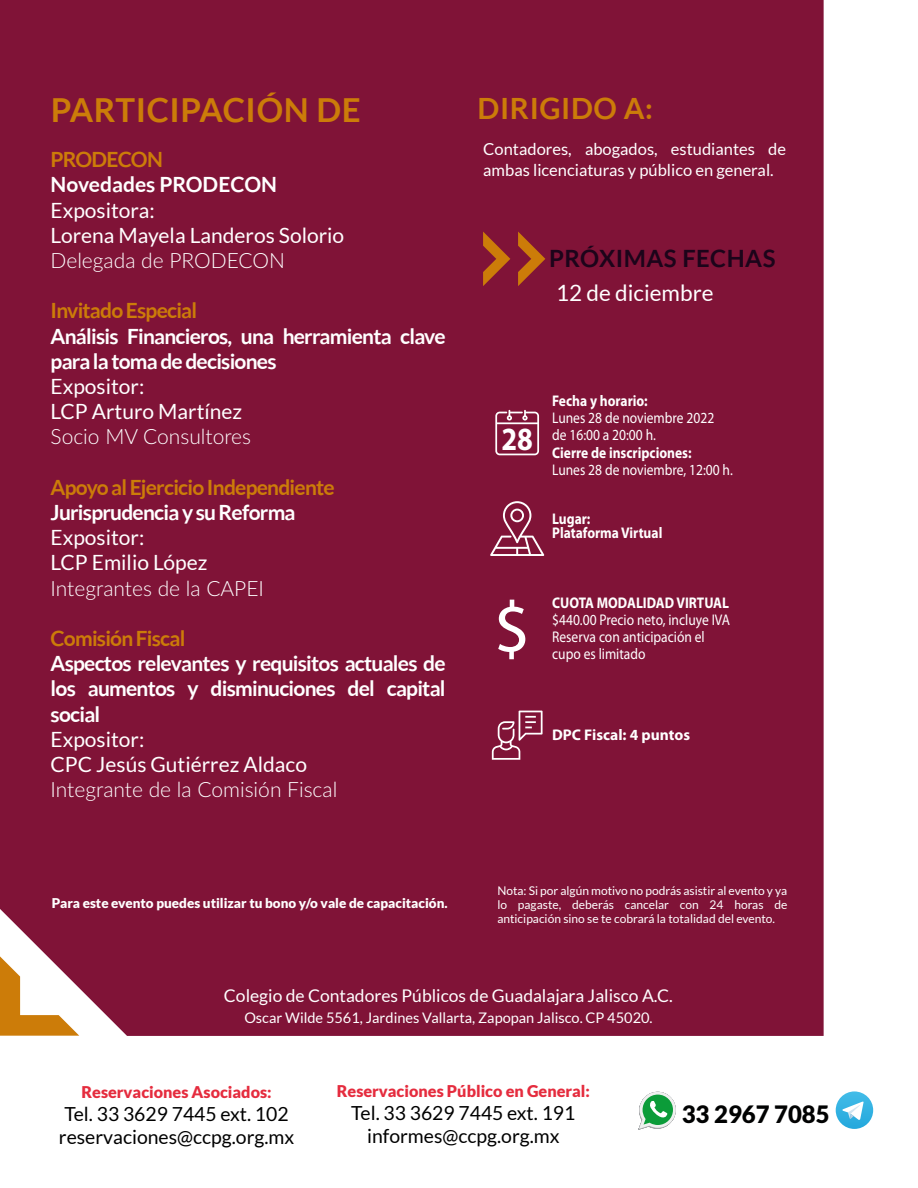
<style>
.page{position:relative;width:918px;height:1188px;background:#fff}
.page>*{position:absolute;margin:0;border:0;box-sizing:border-box;transform-origin:0 0}
.t1{font:72.75px "Myriad Pro";color:#fff}
.t2{font:700 33.15px "Lato";letter-spacing:.02em;color:#cc7c09}
.t3{font:700 32.55px "Myriad Pro";color:#fff;scale:.87 1}
.t4{font:700 29.25px "Lato";letter-spacing:.02em;color:#cc7c09}
.t5{font:700 23.85px "Lato";letter-spacing:.02em;color:#1c041a}
.t6{font:900 23.85px "Lato";color:#010202}
.t7{font:22.5px "Lato";color:#fff}
.t8{font:700 21px/25.2px "Lato";letter-spacing:-.035em;color:#fff}
.t9{font:21px/25.2px "Lato";color:#fff}
.t10{font:300 21px "Lato";color:#fff}
.t11{font:700 21px "Lato";letter-spacing:-.035em;color:#cc7c09}
.t12{font:700 21px "Lato";color:#fff}
.t13{font:19.35px/23.2px "Lato";color:#000}
.t14{font:17.55px "Lato";color:#fff}
.t15{font:16.5px/21px "Lato";color:#fff}
.t16{font:900 16.2px "Lato";color:#e52c3e}
.t17{font:15.45px/17.1px "Myriad Pro";color:#fff;scale:.87 1}
.t18{font:700 15.45px/14.2px "Myriad Pro";color:#fff;scale:.87 1}
.t19{font:700 15.45px "Myriad Pro";color:#fff}
.t20{font:14.55px "Lato";color:#fff}
.t21{font:900 13.5px "Lato";color:#fff}
.t22{font:12px/14.4px "Lato";color:#fff;text-align:justify}
</style>
<div class="page">
<svg style="left:638px;top:1092px;width:38px;height:38px"></svg>
<svg style="left:836px;top:1091px;width:37px;height:38px"></svg>
<svg style="left:842px;top:1101px;width:22px;height:19px"></svg>
<div style="left:0;top:0;width:824px;height:1036px;background:#801337"></div>
<svg style="left:483px;top:232px;width:27px;height:54px"></svg>
<svg style="left:518px;top:232px;width:27px;height:54px"></svg>
<svg style="left:0;top:956px;width:79px;height:80px"></svg>
<svg style="left:495px;top:410px;width:44px;height:45px;background:#98405d"></svg>
<svg style="left:490px;top:501px;width:54px;height:55px;background:#99425f"></svg>
<svg style="left:492px;top:711px;width:51px;height:49px;background:#98405d"></svg>
<h2 class="t2" style="left:51px;top:91px;width:311px">PARTICIPACIÓN DE</h2>
<p class="t11" style="left:51px;top:147px;width:114px">PRODECON</p>
<p class="t12" style="left:51px;top:173px;width:228px">Novedades PRODECON</p>
<p class="t9" style="left:51px;top:197px;width:295px">Expositora:<br>Lorena Mayela Landeros Solorio</p>
<p class="t10" style="left:51px;top:246px;width:236px">Delegada de PRODECON</p>
<p class="t11" style="left:51px;top:299px;width:148px">Invitado Especial</p>
<p class="t8" style="left:51px;top:323px;width:397px">Análisis Financieros, una herramienta clave para la toma de decisiones</p>
<p class="t9" style="left:51px;top:374px;width:193px">Expositor:<br>LCP Arturo Martínez</p>
<p class="t10" style="left:51px;top:422px;width:202px">Socio MV Consultores</p>
<p class="t11" style="left:51px;top:475px;width:286px">Apoyo al Ejercicio Independiente</p>
<p class="t8" style="left:51px;top:499px;width:246px">Jurisprudencia y su Reforma</p>
<p class="t9" style="left:51px;top:525px;width:158px">Expositor:<br>LCP Emilio López</p>
<p class="t10" style="left:51px;top:573px;width:215px">Integrantes de la CAPEI</p>
<p class="t11" style="left:51px;top:626px;width:136px">Comisión Fiscal</p>
<p class="t8" style="left:51px;top:651px;width:397px;text-align:justify">Aspectos relevantes y requisitos actuales de los aumentos y disminuciones del capital social</p>
<p class="t9" style="left:51px;top:726px;width:258px">Expositor:<br>CPC Jesús Gutiérrez Aldaco</p>
<p class="t10" style="left:51px;top:775px;width:288px">Integrante de la Comisión Fiscal</p>
<h3 class="t4" style="left:478px;top:91px;width:177px">DIRIGIDO A:</h3>
<p class="t15" style="left:483px;top:138px;width:304px">Contadores, abogados, estudiantes de ambas licenciaturas y público en general.</p>
<p class="t5" style="left:549px;top:245px;width:228px">PRÓXIMAS FECHAS</p>
<p class="t7" style="left:556px;top:280px;width:159px">12 de diciembre</p>
<h3 class="t3" style="left:501px;top:418px;width:38px">28</h3>
<p class="t18" style="left:552px;top:393px;width:111px">Fecha y horario:</p>
<p class="t17" style="left:552px;top:409px;width:188px">Lunes 28 de noviembre 2022 de 16:00 a 20:00 h.</p>
<p class="t18" style="left:552px;top:445px;width:162px">Cierre de inscripciones:</p>
<p class="t17" style="left:552px;top:461px;width:209px">Lunes 28 de noviembre, 12:00 h.</p>
<p class="t18" style="left:552px;top:511px;width:128px">Lugar:<br>Plataforma Virtual</p>
<h1 class="t1" style="left:493px;top:584px;width:39px">$</h1>
<p class="t18" style="left:552px;top:595px;width:205px">CUOTA MODALIDAD VIRTUAL</p>
<p class="t17" style="left:552px;top:611px;width:206px">$440.00 Precio neto, incluye IVA<br>Reserva con anticipación el cupo es limitado</p>
<p class="t19" style="left:552px;top:725px;width:139px">DPC Fiscal: 4 puntos</p>
<p class="t21" style="left:52px;top:895px;width:397px">Para este evento puedes utilizar tu bono y/o vale de capacitación.</p>
<p class="t22" style="left:497px;top:883px;width:292px">Nota: Si por algún motivo no podrás asistir al evento y ya lo pagaste, deberás cancelar con 24 horas de anticipación sino se te cobrará la totalidad del evento.</p>
<p class="t14" style="left:224px;top:986px;width:450px">Colegio de Contadores Públicos de Guadalajara Jalisco A.C.</p>
<p class="t20" style="left:244px;top:1009px;width:410px">Oscar Wilde 5561, Jardines Vallarta, Zapopan Jalisco. CP 45020.</p>
<p class="t16" style="left:81px;top:1082px;width:192px">Reservaciones Asociados:</p>
<p class="t13" style="left:59px;top:1102px;width:237px">Tel. 33 3629 7445 ext. 102 reservaciones@ccpg.org.mx</p>
<p class="t16" style="left:337px;top:1081px;width:255px">Reservaciones Público en General:</p>
<p class="t13" style="left:351px;top:1101px;width:226px;text-align:center">Tel. 33 3629 7445 ext. 191 informes@ccpg.org.mx</p>
<p class="t6" style="left:682px;top:1100px;width:149px">33 2967 7085</p>
</div>
